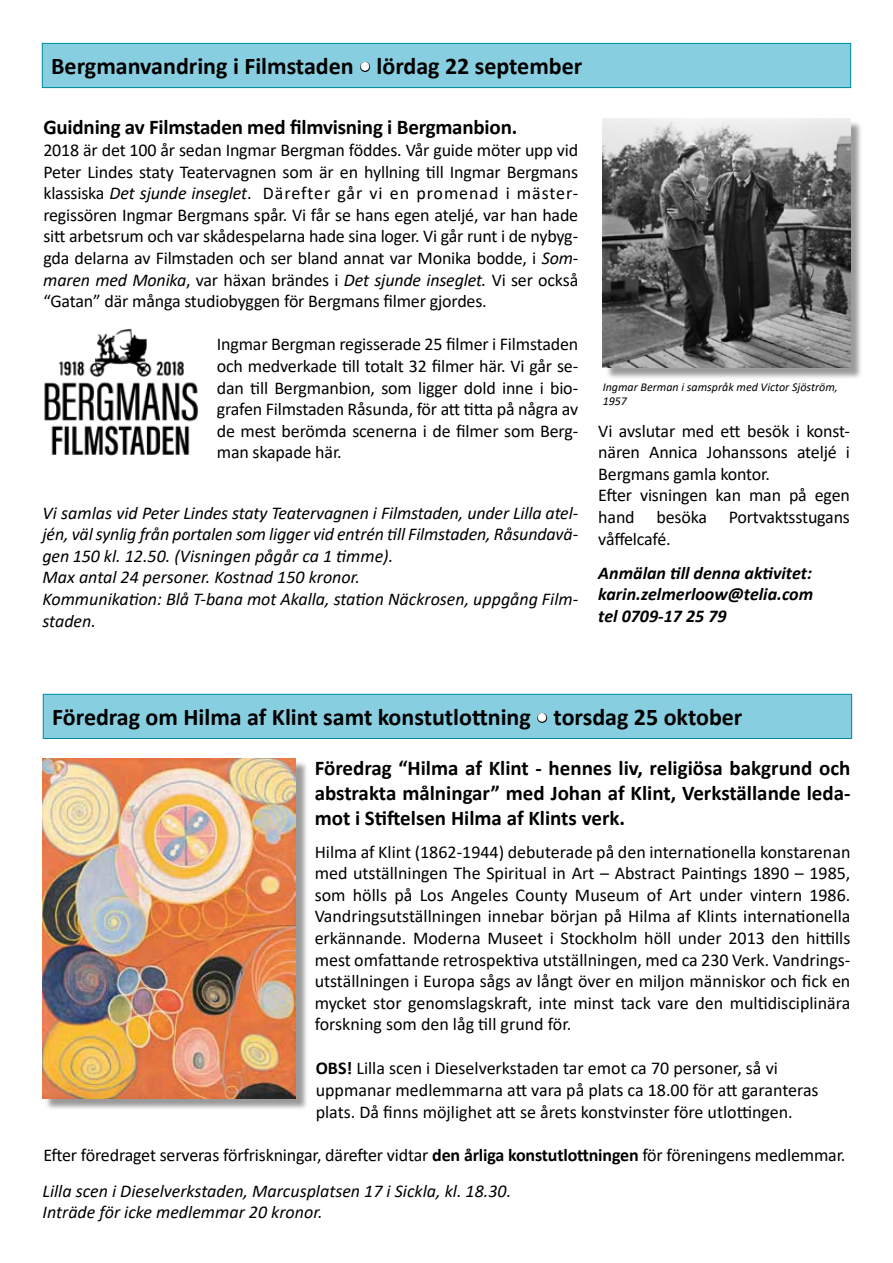
<style>
.page{position:relative;width:893px;height:1263px;background:#fff}
.page>*{position:absolute;margin:0;border:0;box-sizing:border-box;transform-origin:0 0}
.t1{font:700 24px "Calibri";color:#000}
.t2{font:700 21px/25.2px "Calibri";letter-spacing:-.01em;color:#000;text-align:justify}
.t3{font:18px/21.6px "Calibri";letter-spacing:-.01em;color:#000;text-align:justify}
.t4{font:italic 18px/21.6px "Calibri";color:#000}
.t5{font:italic 700 18px/21.6px "Calibri";color:#000;text-align:justify}
.t6{font:italic 12px/14.4px "Calibri";color:#000}
.s1{color:#fff}
.s2{font-style:italic}
.s3{font-weight:700}
</style>
<div class="page">
<div style="left:42px;top:43px;width:809px;height:45px;background:#87cee0"></div>
<svg style="left:360px;top:62px;width:11px;height:10px"></svg>
<div style="left:42px;top:43px;width:809px;height:45px;border:1px solid #008c9d"></div>
<div style="left:43px;top:694px;width:809px;height:44px;background:#87cee0"></div>
<svg style="left:537px;top:712px;width:11px;height:11px"></svg>
<div style="left:43px;top:694px;width:809px;height:45px;border:1px solid #008c9d"></div>
<div style="left:605px;top:121px;width:258px;height:259px;background:#000;opacity:.4"></div>
<img style="left:603px;top:119px;width:247px;height:248px">
<div style="left:45px;top:761px;width:263px;height:350px;background:#000;opacity:.4"></div>
<img style="left:43px;top:758px;width:253px;height:340px">
<img style="left:44px;top:328px;width:154px;height:128px">
<h1 class="t1" style="left:51px;top:50px;width:533px">Bergmanvandring i Filmstaden <span class="s1">•</span> lördag 22 september</h1>
<p class="t2" style="left:43px;top:115px;width:475px">Guidning av Filmstaden med filmvisning i Bergmanbion.</p>
<p class="t3" style="left:43px;top:139px;width:536px">2018 är det 100 år sedan Ingmar Bergman föddes. Vår guide möter upp vid Peter Lindes staty Teatervagnen som är en hyllning till Ingmar Bergmans klassiska <span class="s2">Det sjunde inseglet</span>. Därefter går vi en promenad i mäster&shy;regissören Ingmar Bergmans spår. Vi får se hans egen ateljé, var han hade sitt arbetsrum och var skådespelarna hade sina loger. Vi går runt i de nybyg&shy;gda delarna av Filmstaden och ser bland annat var Monika bodde, i <span class="s2">Som&shy;maren med Monika</span>, var häxan brändes i <span class="s2">Det sjunde inseglet.</span> Vi ser också “Gatan” där många studiobyggen för Bergmans filmer gjordes.</p>
<p class="t3" style="left:217px;top:333px;width:363px">Ingmar Bergman regisserade 25 filmer i Filmstaden och medverkade till totalt 32 filmer här. Vi går se&shy;dan till Bergmanbion, som ligger dold inne i bio&shy;grafen Filmstaden Råsunda, för att titta på några av de mest berömda scenerna i de filmer som Berg&shy;man skapade här.</p>
<p class="t4" style="left:43px;top:501px;width:537px">Vi samlas vid Peter Lindes staty Teatervagnen i Filmstaden, under Lilla atel&shy;jén, väl synlig från portalen som ligger vid entrén till Filmstaden, Råsundavä&shy;gen 150 kl. 12.50. (Visningen pågår ca 1 timme).<br>Max antal 24 personer. Kostnad 150 kronor.<br>Kommunikation: Blå T-bana mot Akalla, station Näckrosen, uppgång Film&shy;staden.</p>
<p class="t6" style="left:603px;top:379px;width:237px">Ingmar Berman i samspråk med Victor Sjöström,<br>1957</p>
<p class="t3" style="left:598px;top:419px;width:253px;text-align:left">Vi avslutar med ett besök i konst&shy;nären Annica Johanssons ateljé i<br>Bergmans gamla kontor.<br>Efter visningen kan man på egen hand besöka Portvaktsstugans våffelcafé.</p>
<p class="t5" style="left:598px;top:561px;width:216px">Anmälan till denna aktivitet: karin.zelmerloow@telia.com tel 0709-17 25 79</p>
<h1 class="t1" style="left:52px;top:700px;width:692px">Föredrag om Hilma af Klint samt konstutlottning <span class="s1">•</span> torsdag 25 oktober</h1>
<p class="t2" style="left:315px;top:755px;width:537px">Föredrag “Hilma af Klint - hennes liv, religiösa bakgrund och abstrakta målningar” med Johan af Klint, Verkställande leda&shy;mot i Stiftelsen Hilma af Klints verk.</p>
<p class="t3" style="left:315px;top:840px;width:537px">Hilma af Klint (1862-1944) debuterade på den internationella konstarenan med utställningen The Spiritual in Art – Abstract Paintings 1890 – 1985, som hölls på Los Angeles County Museum of Art under vintern 1986.<br>Vandringsutställningen innebar början på Hilma af Klints internationella erkännande. Moderna Museet i Stockholm höll under 2013 den hittills mest omfattande retrospektiva utställningen, med ca 230 Verk. Vandrings&shy;utställningen i Europa sågs av långt över en miljon människor och fick en mycket stor genomslagskraft, inte minst tack vare den multidisciplinära forskning som den låg till grund för.</p>
<p class="t3" style="left:316px;top:1057px;width:504px;text-align:left"><span class="s3">OBS!</span> Lilla scen i Dieselverkstaden tar emot ca 70 personer, så vi uppmanar medlemmarna att vara på plats ca 18.00 för att garanteras plats. Då finns möjlighet att se årets konstvinster före utlottingen.</p>
<p class="t3" style="left:43px;top:1144px;width:804px">Efter föredraget serveras förfriskningar, därefter vidtar <span class="s3">den årliga konstutlottningen</span> för föreningens medlemmar.</p>
<p class="t4" style="left:43px;top:1179px;width:470px">Lilla scen i Dieselverkstaden, Marcusplatsen 17 i Sickla, kl. 18.30.<br>Inträde för icke medlemmar 20 kronor.</p>
</div>
